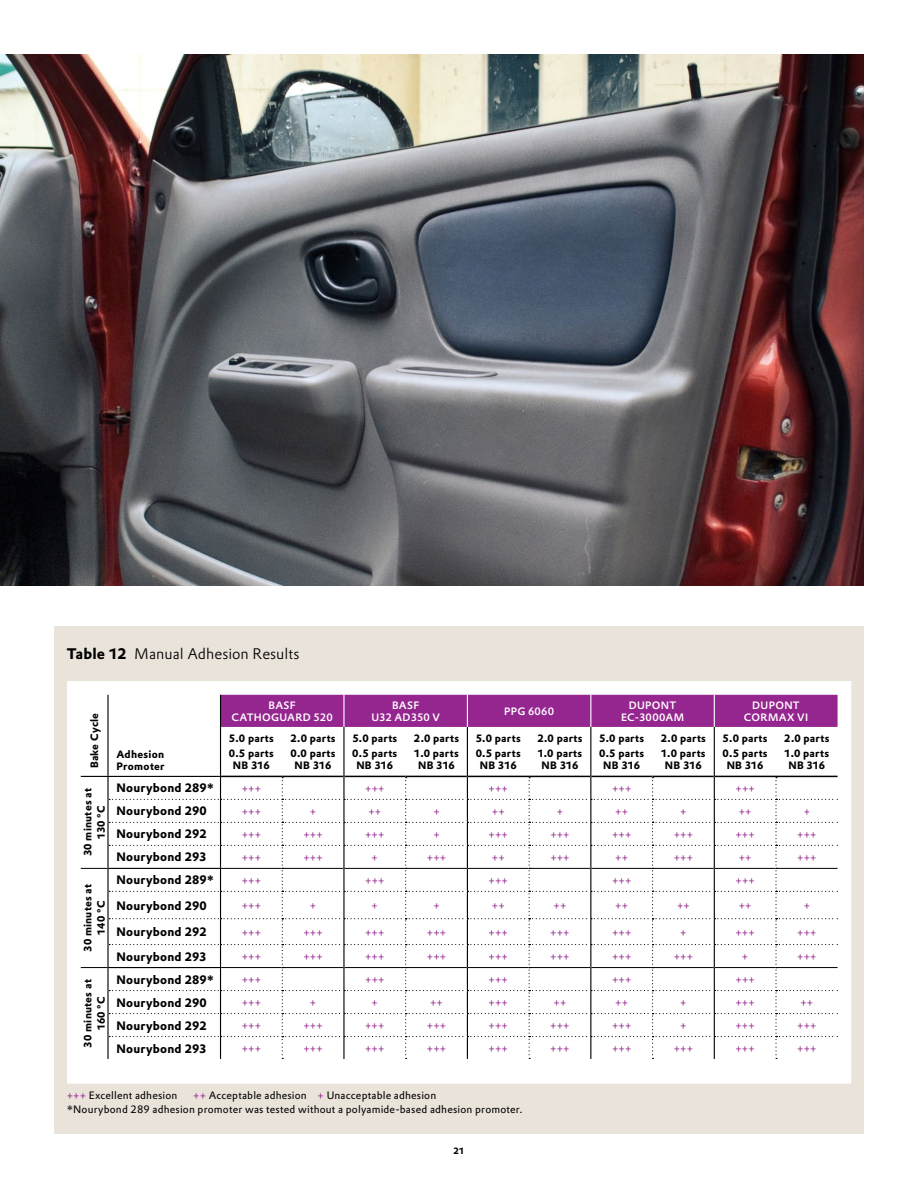
<style>
.page{position:relative;width:918px;height:1188px;background:#fff}
.page>*{position:absolute;margin:0;border:0;box-sizing:border-box;transform-origin:0 0}
.t1{font:300 15px "Evonik Prokyon";color:#000}
.t2{font:700 12px "Evonik Prokyon";letter-spacing:.015em;color:#000}
.t3{font:700 10.5px/15.3px "Evonik Prokyon";letter-spacing:.015em;color:#000}
.t4{font:10.5px "Evonik Prokyon";color:#95268f}
.t5{font:10.5px/13.5px "Evonik Prokyon";letter-spacing:.02em;color:#000}
.t6{font:500 10.5px/12px "Evonik Prokyon";letter-spacing:.025em;color:#fff;text-align:center}
.t7{font:700 9px "Evonik Prokyon";color:#000}
.s1{font-weight:700}
.s2{color:#95268f}
</style>
<div class="page">
<div style="left:54px;top:627px;width:810px;height:507px;background:#e9e3da"></div>
<svg style="left:67px;top:681px;width:784px;height:403px;background:#f2ebf2"></svg>
<img style="left:0;top:54px;width:864px;height:531px">
<h1 class="t1" style="left:67px;top:643px;width:234px"><span class="s1">Table 12</span> Manual Adhesion Results</h1>
<p class="t3" style="left:86px;top:768px;width:57px;rotate:-90deg">Bake Cycle</p>
<p class="t3" style="left:117px;top:747px;width:50px;line-height:12px">Adhesion<br>Promoter</p>
<p class="t6" style="left:232px;top:698px;width:103px">BASF<br>CATHOGUARD 520</p>
<p class="t6" style="left:371px;top:698px;width:70px">BASF<br>U32 AD350 V</p>
<p class="t6" style="left:504px;top:704px;width:52px">PPG 6060</p>
<p class="t6" style="left:621px;top:698px;width:65px">DUPONT<br>EC-3000AM</p>
<p class="t6" style="left:744px;top:698px;width:66px">DUPONT<br>CORMAX VI</p>
<p class="t3" style="left:229px;top:730px;width:47px">5.0 parts<br>0.5 parts</p>
<p class="t3" style="left:233px;top:757px;width:38px">NB 316</p>
<p class="t3" style="left:291px;top:730px;width:47px">2.0 parts<br>0.0 parts</p>
<p class="t3" style="left:295px;top:757px;width:38px">NB 316</p>
<p class="t3" style="left:352px;top:730px;width:47px">5.0 parts<br>0.5 parts</p>
<p class="t3" style="left:356px;top:757px;width:38px">NB 316</p>
<p class="t3" style="left:414px;top:730px;width:47px">2.0 parts<br>1.0 parts</p>
<p class="t3" style="left:418px;top:757px;width:38px">NB 316</p>
<p class="t3" style="left:476px;top:730px;width:47px">5.0 parts<br>0.5 parts</p>
<p class="t3" style="left:480px;top:757px;width:38px">NB 316</p>
<p class="t3" style="left:537px;top:730px;width:47px">2.0 parts<br>1.0 parts</p>
<p class="t3" style="left:542px;top:757px;width:38px">NB 316</p>
<p class="t3" style="left:599px;top:730px;width:47px">5.0 parts<br>0.5 parts</p>
<p class="t3" style="left:603px;top:757px;width:38px">NB 316</p>
<p class="t3" style="left:661px;top:730px;width:47px">2.0 parts<br>1.0 parts</p>
<p class="t3" style="left:665px;top:757px;width:38px">NB 316</p>
<p class="t3" style="left:723px;top:730px;width:47px">5.0 parts<br>0.5 parts</p>
<p class="t3" style="left:727px;top:757px;width:38px">NB 316</p>
<p class="t3" style="left:784px;top:730px;width:47px">2.0 parts<br>1.0 parts</p>
<p class="t3" style="left:788px;top:757px;width:38px">NB 316</p>
<p class="t3" style="left:80px;top:856px;width:70px;line-height:13.5px;text-align:center;rotate:-90deg">30 minutes at<br>130 °C</p>
<p class="t2" style="left:117px;top:778px;width:99px">Nourybond 289*</p>
<p class="t4" style="left:242px;top:780px;width:21px">+++</p>
<p class="t4" style="left:365px;top:780px;width:21px">+++</p>
<p class="t4" style="left:489px;top:780px;width:21px">+++</p>
<p class="t4" style="left:612px;top:780px;width:21px">+++</p>
<p class="t4" style="left:736px;top:780px;width:21px">+++</p>
<p class="t2" style="left:117px;top:801px;width:92px">Nourybond 290</p>
<p class="t4" style="left:242px;top:803px;width:21px">+++</p>
<p class="t4" style="left:310px;top:803px;width:8px">+</p>
<p class="t4" style="left:368px;top:803px;width:14px">++</p>
<p class="t4" style="left:433px;top:803px;width:8px">+</p>
<p class="t4" style="left:492px;top:803px;width:14px">++</p>
<p class="t4" style="left:557px;top:803px;width:8px">+</p>
<p class="t4" style="left:615px;top:803px;width:14px">++</p>
<p class="t4" style="left:680px;top:803px;width:8px">+</p>
<p class="t4" style="left:739px;top:803px;width:14px">++</p>
<p class="t4" style="left:804px;top:803px;width:8px">+</p>
<p class="t2" style="left:117px;top:824px;width:92px">Nourybond 292</p>
<p class="t4" style="left:242px;top:826px;width:21px">+++</p>
<p class="t4" style="left:303px;top:826px;width:21px">+++</p>
<p class="t4" style="left:365px;top:826px;width:21px">+++</p>
<p class="t4" style="left:433px;top:826px;width:8px">+</p>
<p class="t4" style="left:489px;top:826px;width:21px">+++</p>
<p class="t4" style="left:550px;top:826px;width:21px">+++</p>
<p class="t4" style="left:612px;top:826px;width:21px">+++</p>
<p class="t4" style="left:674px;top:826px;width:21px">+++</p>
<p class="t4" style="left:735px;top:826px;width:21px">+++</p>
<p class="t4" style="left:797px;top:826px;width:21px">+++</p>
<p class="t2" style="left:117px;top:847px;width:91px">Nourybond 293</p>
<p class="t4" style="left:242px;top:849px;width:21px">+++</p>
<p class="t4" style="left:303px;top:849px;width:21px">+++</p>
<p class="t4" style="left:372px;top:849px;width:8px">+</p>
<p class="t4" style="left:427px;top:849px;width:21px">+++</p>
<p class="t4" style="left:492px;top:849px;width:14px">++</p>
<p class="t4" style="left:550px;top:849px;width:21px">+++</p>
<p class="t4" style="left:615px;top:849px;width:14px">++</p>
<p class="t4" style="left:674px;top:849px;width:21px">+++</p>
<p class="t4" style="left:739px;top:849px;width:14px">++</p>
<p class="t4" style="left:797px;top:849px;width:21px">+++</p>
<p class="t3" style="left:80px;top:952px;width:70px;line-height:13.5px;text-align:center;rotate:-90deg">30 minutes at<br>140 °C</p>
<p class="t2" style="left:117px;top:870px;width:99px">Nourybond 289*</p>
<p class="t4" style="left:242px;top:872px;width:21px">+++</p>
<p class="t4" style="left:365px;top:872px;width:21px">+++</p>
<p class="t4" style="left:489px;top:872px;width:21px">+++</p>
<p class="t4" style="left:612px;top:872px;width:21px">+++</p>
<p class="t4" style="left:736px;top:872px;width:21px">+++</p>
<p class="t2" style="left:117px;top:896px;width:92px">Nourybond 290</p>
<p class="t4" style="left:242px;top:897px;width:21px">+++</p>
<p class="t4" style="left:310px;top:897px;width:8px">+</p>
<p class="t4" style="left:372px;top:897px;width:8px">+</p>
<p class="t4" style="left:433px;top:897px;width:8px">+</p>
<p class="t4" style="left:492px;top:897px;width:14px">++</p>
<p class="t4" style="left:554px;top:897px;width:14px">++</p>
<p class="t4" style="left:615px;top:897px;width:14px">++</p>
<p class="t4" style="left:677px;top:897px;width:14px">++</p>
<p class="t4" style="left:739px;top:897px;width:14px">++</p>
<p class="t4" style="left:804px;top:897px;width:8px">+</p>
<p class="t2" style="left:117px;top:922px;width:92px">Nourybond 292</p>
<p class="t4" style="left:242px;top:924px;width:21px">+++</p>
<p class="t4" style="left:303px;top:924px;width:21px">+++</p>
<p class="t4" style="left:365px;top:924px;width:21px">+++</p>
<p class="t4" style="left:427px;top:924px;width:21px">+++</p>
<p class="t4" style="left:489px;top:924px;width:21px">+++</p>
<p class="t4" style="left:550px;top:924px;width:21px">+++</p>
<p class="t4" style="left:612px;top:924px;width:21px">+++</p>
<p class="t4" style="left:680px;top:924px;width:8px">+</p>
<p class="t4" style="left:735px;top:924px;width:21px">+++</p>
<p class="t4" style="left:797px;top:924px;width:21px">+++</p>
<p class="t2" style="left:117px;top:947px;width:91px">Nourybond 293</p>
<p class="t4" style="left:242px;top:948px;width:21px">+++</p>
<p class="t4" style="left:303px;top:948px;width:21px">+++</p>
<p class="t4" style="left:365px;top:948px;width:21px">+++</p>
<p class="t4" style="left:427px;top:948px;width:21px">+++</p>
<p class="t4" style="left:489px;top:948px;width:21px">+++</p>
<p class="t4" style="left:550px;top:948px;width:21px">+++</p>
<p class="t4" style="left:612px;top:948px;width:21px">+++</p>
<p class="t4" style="left:674px;top:948px;width:21px">+++</p>
<p class="t4" style="left:742px;top:948px;width:8px">+</p>
<p class="t4" style="left:797px;top:948px;width:21px">+++</p>
<p class="t3" style="left:80px;top:1048px;width:70px;line-height:13.5px;text-align:center;rotate:-90deg">30 minutes at<br>160 °C</p>
<p class="t2" style="left:117px;top:970px;width:99px">Nourybond 289*</p>
<p class="t4" style="left:242px;top:971px;width:21px">+++</p>
<p class="t4" style="left:365px;top:971px;width:21px">+++</p>
<p class="t4" style="left:489px;top:971px;width:21px">+++</p>
<p class="t4" style="left:612px;top:971px;width:21px">+++</p>
<p class="t4" style="left:736px;top:971px;width:21px">+++</p>
<p class="t2" style="left:117px;top:993px;width:92px">Nourybond 290</p>
<p class="t4" style="left:242px;top:994px;width:21px">+++</p>
<p class="t4" style="left:310px;top:994px;width:8px">+</p>
<p class="t4" style="left:372px;top:994px;width:8px">+</p>
<p class="t4" style="left:430px;top:994px;width:14px">++</p>
<p class="t4" style="left:489px;top:994px;width:21px">+++</p>
<p class="t4" style="left:554px;top:994px;width:14px">++</p>
<p class="t4" style="left:615px;top:994px;width:14px">++</p>
<p class="t4" style="left:680px;top:994px;width:8px">+</p>
<p class="t4" style="left:735px;top:994px;width:21px">+++</p>
<p class="t4" style="left:800px;top:994px;width:14px">++</p>
<p class="t2" style="left:117px;top:1016px;width:92px">Nourybond 292</p>
<p class="t4" style="left:242px;top:1017px;width:21px">+++</p>
<p class="t4" style="left:303px;top:1017px;width:21px">+++</p>
<p class="t4" style="left:365px;top:1017px;width:21px">+++</p>
<p class="t4" style="left:427px;top:1017px;width:21px">+++</p>
<p class="t4" style="left:489px;top:1017px;width:21px">+++</p>
<p class="t4" style="left:550px;top:1017px;width:21px">+++</p>
<p class="t4" style="left:612px;top:1017px;width:21px">+++</p>
<p class="t4" style="left:680px;top:1017px;width:8px">+</p>
<p class="t4" style="left:735px;top:1017px;width:21px">+++</p>
<p class="t4" style="left:797px;top:1017px;width:21px">+++</p>
<p class="t2" style="left:117px;top:1039px;width:91px">Nourybond 293</p>
<p class="t4" style="left:242px;top:1040px;width:21px">+++</p>
<p class="t4" style="left:303px;top:1040px;width:21px">+++</p>
<p class="t4" style="left:365px;top:1040px;width:21px">+++</p>
<p class="t4" style="left:427px;top:1040px;width:21px">+++</p>
<p class="t4" style="left:489px;top:1040px;width:21px">+++</p>
<p class="t4" style="left:550px;top:1040px;width:21px">+++</p>
<p class="t4" style="left:612px;top:1040px;width:21px">+++</p>
<p class="t4" style="left:674px;top:1040px;width:21px">+++</p>
<p class="t4" style="left:735px;top:1040px;width:21px">+++</p>
<p class="t4" style="left:797px;top:1040px;width:21px">+++</p>
<p class="t5" style="left:67px;top:1088px;width:112px"><span class="s2">+++</span> Excellent adhesion</p>
<p class="t5" style="left:67px;top:1088px;width:457px;text-indent:126px"><span class="s2">++</span> Acceptable adhesion <span class="s2">+</span> Unacceptable adhesion<br>*Nourybond 289 adhesion promoter was tested without a polyamide-based adhesion promoter.</p>
<p class="t7" style="left:453px;top:1143px;width:13px">21</p>
</div>
